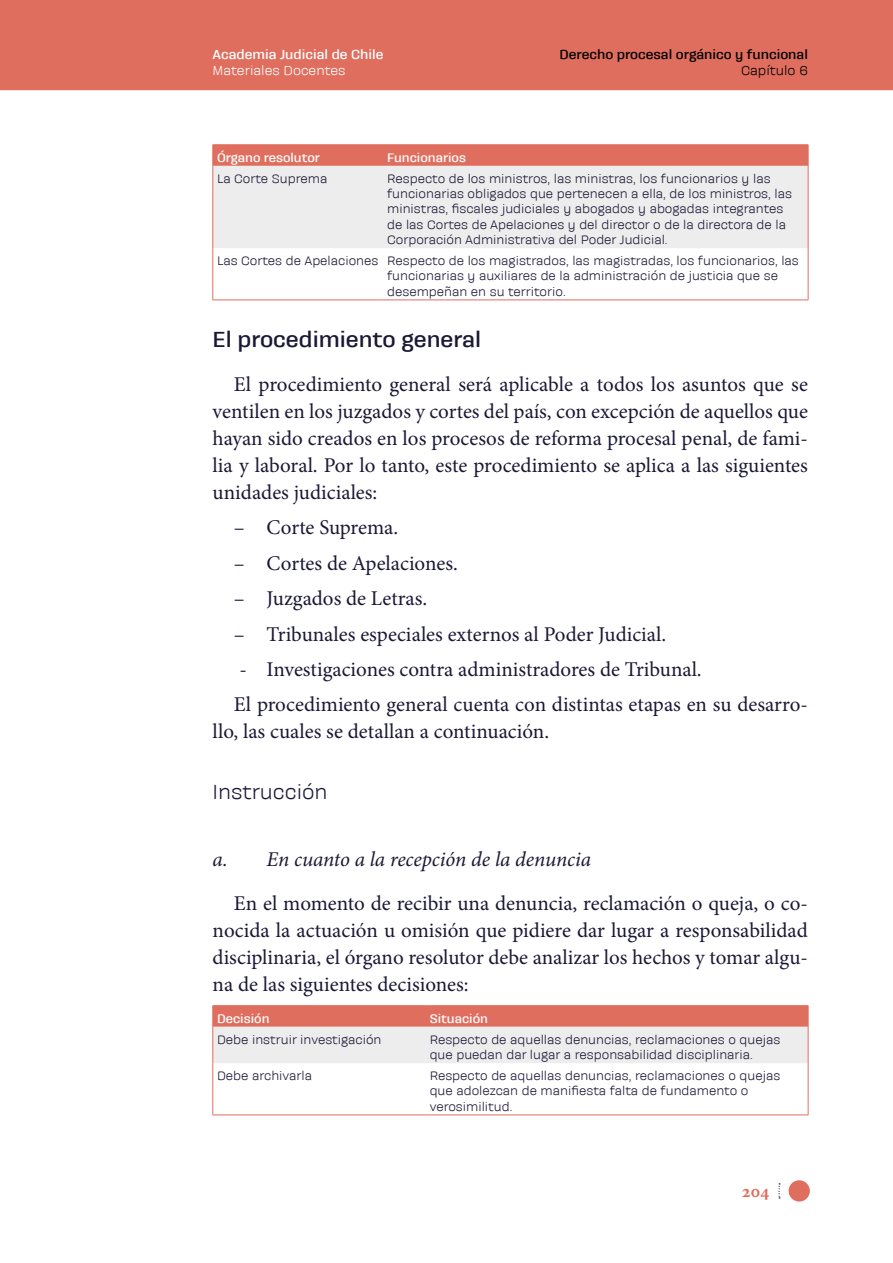
<style>
.page{position:relative;width:893px;height:1263px;background:#fff}
.page>*{position:absolute;margin:0;border:0;box-sizing:border-box;transform-origin:0 0}
.aj-subtitle-1{font:700 22.5px "Galeana Standard";color:#1a1835}
.t1{font:21px/27px "Minion Pro";letter-spacing:-.005em;color:#1a1835;text-align:justify}
.aj-subtitle-3{font:italic 21px "Minion Pro";letter-spacing:-.005em;color:#1a1835}
.aj-subtitle-2{font:21px "Galeana Standard";color:#1a1835}
.t2{font:700 18px "Minion Pro";color:#df6e5e}
.t3{font:700 13.5px "Galeana Standard";color:#000}
.t4{font:700 13.5px "Galeana Standard";color:#fff}
.t5{font:13.5px "Galeana Standard";color:#fff}
.t6{font:13.5px "Galeana Standard";color:#000}
.aj-cell-standard{font:12.75px/15.3px "Galeana Standard";color:#1a1835}
.aj-cell-header{font:700 12.75px "Galeana Standard";color:#fff}
</style>
<div class="page">
<div style="left:0;top:0;width:893px;height:89px;background:#df6e5e"></div>
<hr style="left:0;top:89px;width:893px;height:1px;background:#df6e5e">
<svg style="left:778px;top:1183px;width:2px;height:15px"></svg>
<div style="left:789px;top:1180px;width:21px;height:21px;background:#df6e5e;border-radius:50%"></div>
<div style="left:214px;top:166px;width:594px;height:82px;background:#ededed"></div>
<hr style="left:213px;top:144px;width:170px;height:1px;background:#df6e5e">
<hr style="left:383px;top:144px;width:425px;height:1px;background:#df6e5e">
<div style="left:213px;top:145px;width:596px;height:21px;background:#df6e5e"></div>
<hr style="left:213px;top:166px;width:1px;height:82px;background:#df6e5e">
<hr style="left:808px;top:166px;width:1px;height:82px;background:#df6e5e">
<hr style="left:213px;top:248px;width:1px;height:52px;background:#df6e5e">
<hr style="left:808px;top:248px;width:1px;height:52px;background:#df6e5e">
<hr style="left:213px;top:300px;width:170px;height:1px;background:#df6e5e">
<hr style="left:383px;top:300px;width:425px;height:1px;background:#df6e5e">
<hr style="left:213px;top:1005px;width:212px;height:1px;background:#df6e5e">
<hr style="left:425px;top:1005px;width:383px;height:1px;background:#df6e5e">
<svg style="left:213px;top:1006px;width:596px;height:57px;background:#e7beb9"></svg>
<hr style="left:213px;top:1027px;width:1px;height:36px;background:#df6e5e">
<hr style="left:808px;top:1027px;width:1px;height:36px;background:#df6e5e">
<hr style="left:213px;top:1063px;width:1px;height:52px;background:#df6e5e">
<hr style="left:808px;top:1063px;width:1px;height:52px;background:#df6e5e">
<hr style="left:213px;top:1115px;width:212px;height:1px;background:#df6e5e">
<hr style="left:425px;top:1115px;width:383px;height:1px;background:#df6e5e">
<p class="t4" style="left:213px;top:47px;width:172px">Academia Judicial de Chile</p>
<p class="t5" style="left:213px;top:63px;width:134px">Materiales Docentes</p>
<p class="t3" style="left:560px;top:47px;width:250px">Derecho procesal orgánico y funcional</p>
<p class="t6" style="left:741px;top:63px;width:68px">Capítulo 6</p>
<p class="aj-cell-header" style="left:217px;top:150px;width:104px">Órgano resolutor</p>
<p class="aj-cell-header" style="left:387px;top:150px;width:80px">Funcionarios</p>
<p class="aj-cell-standard" style="left:217px;top:171px;width:112px">La Corte Suprema</p>
<p class="aj-cell-standard" style="left:387px;top:171px;width:406px">Respecto de los ministros, las ministras, los funcionarios y las funcionarias obligados que pertenecen a ella, de los ministros, las ministras, fiscales judiciales y abogados y abogadas integrantes de las Cortes de Apelaciones y del director o de la directora de la Corporación Administrativa del Poder Judicial.</p>
<p class="aj-cell-standard" style="left:217px;top:253px;width:163px">Las Cortes de Apelaciones</p>
<p class="aj-cell-standard" style="left:387px;top:253px;width:413px">Respecto de los magistrados, las magistradas, los funcionarios, las funcionarias y auxiliares de la administración de justicia que se desempeñan en su territorio.</p>
<h3 class="aj-subtitle-1" style="left:213px;top:326px;width:270px">El procedimiento general</h3>
<p class="t1" style="left:213px;top:370px;width:597px;text-indent:21px">El procedimiento general será aplicable a todos los asuntos que se ventilen en los juzgados y cortes del país, con excepción de aquellos que hayan sido creados en los procesos de reforma procesal penal, de fami&shy;lia y laboral. Por lo tanto, este procedimiento se aplica a las siguientes unidades judiciales:</p>
<p class="t1" style="left:234px;top:514px;width:166px">– Corte Suprema.</p>
<p class="t1" style="left:234px;top:549px;width:226px">– Cortes de Apelaciones.</p>
<p class="t1" style="left:234px;top:585px;width:195px">– Juzgados de Letras.</p>
<p class="t1" style="left:234px;top:620px;width:434px">– Tribunales especiales externos al Poder Judicial.</p>
<p class="t1" style="left:240px;top:656px;width:464px">- Investigaciones contra administradores de Tribunal.</p>
<p class="t1" style="left:213px;top:691px;width:597px;text-indent:21px">El procedimiento general cuenta con distintas etapas en su desarro&shy;llo, las cuales se detallan a continuación.</p>
<h4 class="aj-subtitle-2" style="left:213px;top:780px;width:116px">Instrucción</h4>
<h5 class="aj-subtitle-3" style="left:213px;top:845px;width:380px">a. En cuanto a la recepción de la denuncia</h5>
<p class="t1" style="left:213px;top:890px;width:597px;text-indent:21px">En el momento de recibir una denuncia, reclamación o queja, o co&shy;nocida la actuación u omisión que pidiere dar lugar a responsabilidad disciplinaria, el órgano resolutor debe analizar los hechos y tomar algu&shy;na de las siguientes decisiones:</p>
<p class="aj-cell-header" style="left:217px;top:1011px;width:54px">Decisión</p>
<p class="aj-cell-header" style="left:430px;top:1011px;width:60px">Situación</p>
<p class="aj-cell-standard" style="left:217px;top:1032px;width:166px">Debe instruir investigación</p>
<p class="aj-cell-standard" style="left:430px;top:1032px;width:352px">Respecto de aquellas denuncias, reclamaciones o quejas que puedan dar lugar a responsabilidad disciplinaria.</p>
<p class="aj-cell-standard" style="left:217px;top:1068px;width:97px">Debe archivarla</p>
<p class="aj-cell-standard" style="left:430px;top:1068px;width:352px">Respecto de aquellas denuncias, reclamaciones o quejas que adolezcan de manifiesta falta de fundamento o verosimilitud.</p>
<p class="t2" style="left:741px;top:1178px;width:30px">204</p>
</div>
